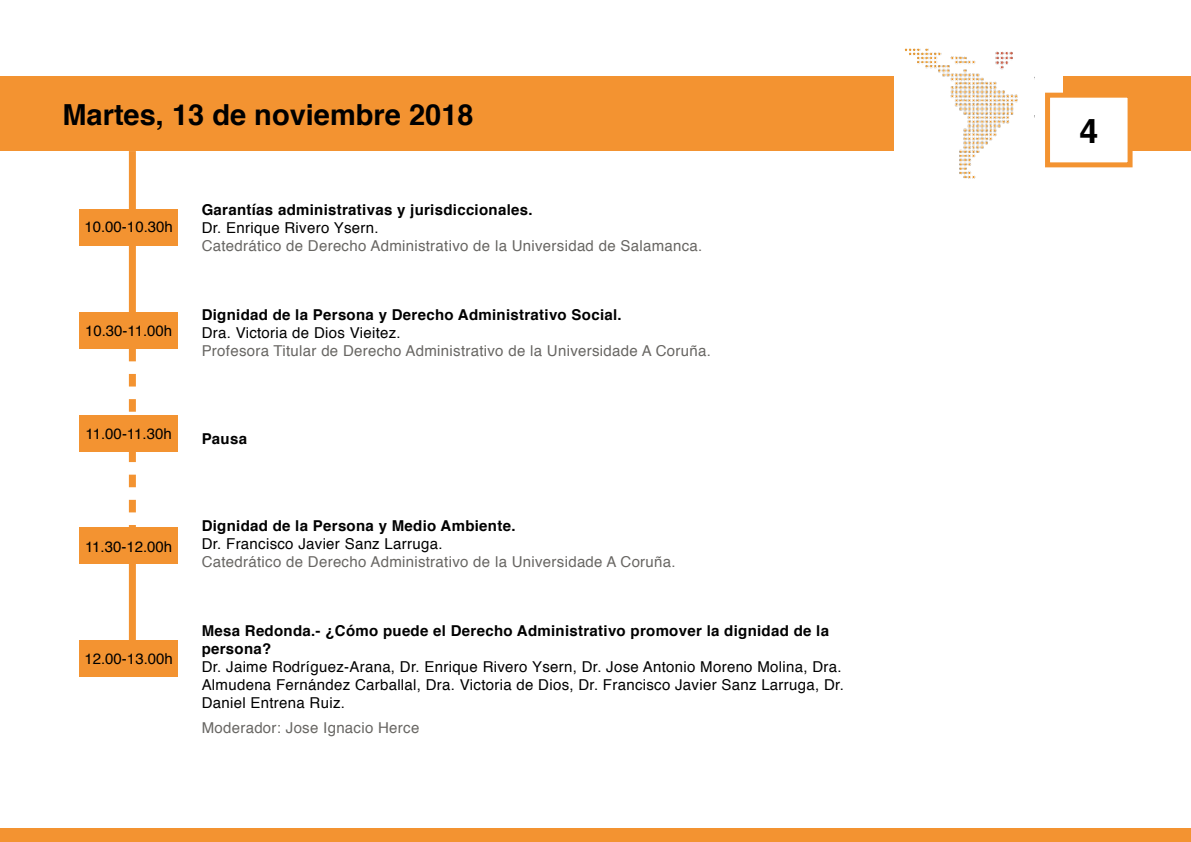
<style>
.page{position:relative;width:1191px;height:842px;background:#fff}
.page>*{position:absolute;margin:0;border:0;box-sizing:border-box;transform-origin:0 0}
.t1{font:700 34px "Helvetica";color:#000}
.t2{font:700 29px "Helvetica";color:#000}
.t3{font:15px/18px "Helvetica";letter-spacing:.02em;color:#000}
.t4{font:15px "Helvetica";letter-spacing:.02em;color:#686663}
.t5{font:700 15px/18px "Helvetica";letter-spacing:.02em;color:#000}
</style>
<div class="page">
<div style="left:0;top:76px;width:893px;height:75px;background:#f39331"></div>
<div style="left:129px;top:151px;width:7px;height:189px;background:#f39331"></div>
<div style="left:129px;top:538px;width:7px;height:133px;background:#f39331"></div>
<svg style="left:129px;top:349px;width:7px;height:179px"></svg>
<div style="left:79px;top:209px;width:99px;height:36px;background:#f39331"></div>
<div style="left:79px;top:312px;width:99px;height:37px;background:#f39331"></div>
<div style="left:79px;top:415px;width:99px;height:37px;background:#f39331"></div>
<div style="left:79px;top:528px;width:99px;height:36px;background:#f39331"></div>
<div style="left:79px;top:640px;width:99px;height:37px;background:#f39331"></div>
<div style="left:1062px;top:76px;width:128px;height:75px;background:#f39331"></div>
<div style="left:1045px;top:93px;width:87px;height:74px;background:#fff;border:5px solid #f39331"></div>
<img style="left:904px;top:49px;width:114px;height:130px">
<div style="left:0;top:828px;width:1190px;height:14px;background:#f39331"></div>
<h2 class="t2" style="left:62px;top:91px;width:413px">Martes, 13 de noviembre 2018</h2>
<p class="t3" style="left:84px;top:218px;width:90px">10.00-10.30h</p>
<p class="t3" style="left:85px;top:322px;width:89px">10.30-11.00h</p>
<p class="t3" style="left:86px;top:426px;width:88px">11.00-11.30h</p>
<p class="t5" style="left:202px;top:201px;width:332px">Garantías administrativas y jurisdiccionales.</p>
<p class="t3" style="left:202px;top:219px;width:178px">Dr. Enrique Rivero Ysern.</p>
<p class="t4" style="left:202px;top:234px;width:502px">Catedrático de Derecho Administrativo de la Universidad de Salamanca.</p>
<p class="t5" style="left:202px;top:306px;width:421px">Dignidad de la Persona y Derecho Administrativo Social.</p>
<p class="t3" style="left:202px;top:324px;width:201px">Dra. Victoria de Dios Vieitez.</p>
<p class="t4" style="left:202px;top:339px;width:511px">Profesora Titular de Derecho Administrativo de la Universidade A Coruña.</p>
<p class="t5" style="left:202px;top:430px;width:47px">Pausa</p>
<p class="t3" style="left:85px;top:538px;width:89px">11.30-12.00h</p>
<p class="t3" style="left:84px;top:650px;width:90px">12.00-13.00h</p>
<p class="t5" style="left:202px;top:517px;width:315px">Dignidad de la Persona y Medio Ambiente.</p>
<p class="t3" style="left:202px;top:535px;width:242px">Dr. Francisco Javier Sanz Larruga.</p>
<p class="t4" style="left:202px;top:550px;width:475px">Catedrático de Derecho Administrativo de la Universidade A Coruña.</p>
<p class="t5" style="left:202px;top:622px;width:629px">Mesa Redonda.- ¿Cómo puede el Derecho Administrativo promover la dignidad de la persona?</p>
<p class="t3" style="left:202px;top:658px;width:643px">Dr. Jaime Rodríguez-Arana, Dr. Enrique Rivero Ysern, Dr. Jose Antonio Moreno Molina, Dra.<br>Almudena Fernández Carballal, Dra. Victoria de Dios, Dr. Francisco Javier Sanz Larruga, Dr.<br>Daniel Entrena Ruiz.</p>
<p class="t4" style="left:202px;top:716px;width:219px">Moderador: Jose Ignacio Herce</p>
<h1 class="t1" style="left:1079px;top:103px;width:20px">4</h1>
</div>
